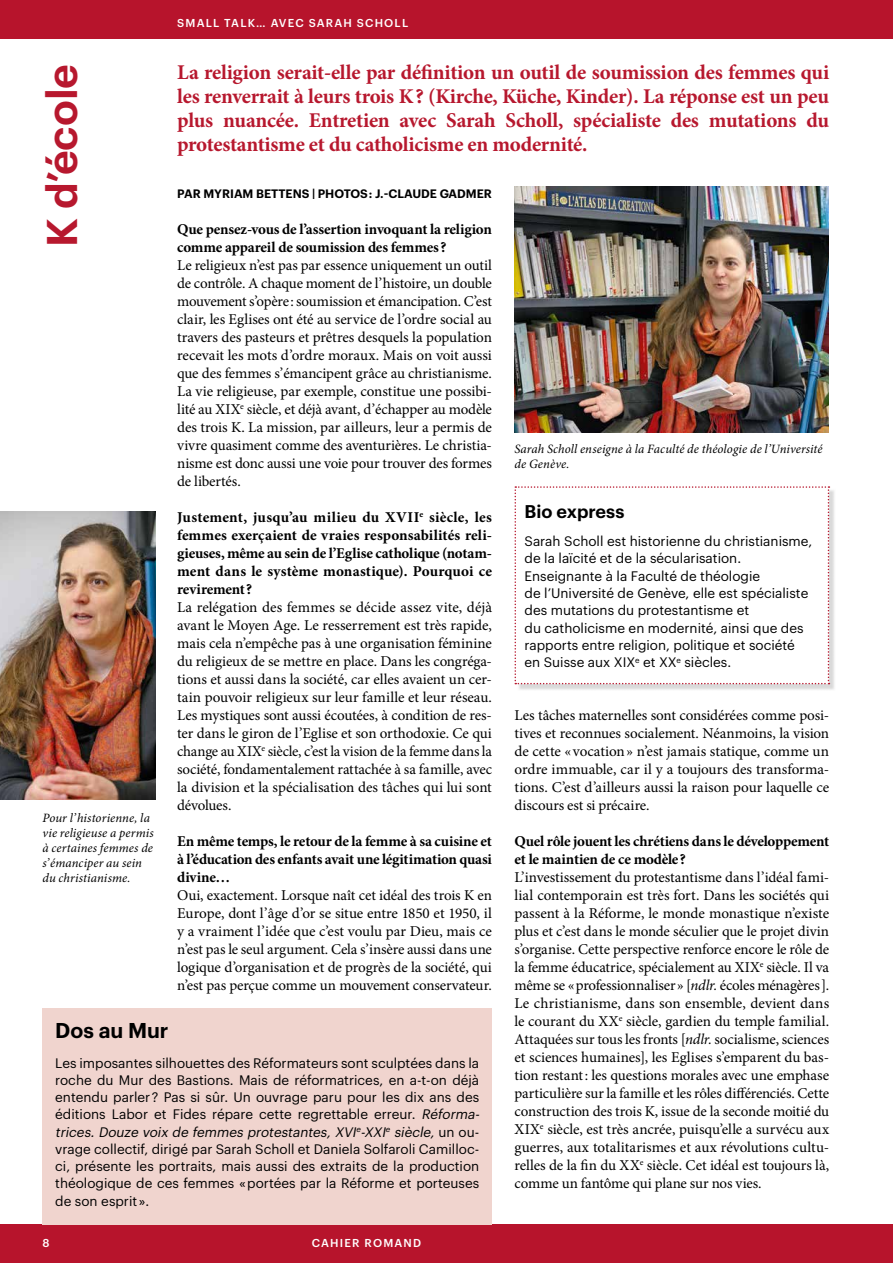
<style>
.page{position:relative;width:893px;height:1263px;background:#fff}
.page>*{position:absolute;margin:0;border:0;box-sizing:border-box;transform-origin:0 0}
.t1{font:600 42px "Graphik";color:#b7182e}
.t2{font:700 21px/24px "Minion Pro";letter-spacing:-.015em;color:#b7182e;text-align:justify}
.t3{font:600 21px "Graphik";color:#000}
.t4{font:600 18px "Graphik";color:#000}
.t5{font:15px/18px "Minion Pro";letter-spacing:-.01em;color:#000;text-align:justify}
.t6{font:700 15px/18px "Minion Pro";letter-spacing:-.01em;color:#000}
.t7{font:13.5px/17.2px "Graphik";color:#000}
.t8{font:italic 12.75px/15px "Minion Pro";letter-spacing:.005em;color:#000}
.t9{font:600 12px "Graphik";color:#000}
.t10{font:500 11.25px "Graphik";letter-spacing:.105em;color:#fff}
.s1{font-style:italic}
</style>
<div class="page">
<div style="left:0;top:1225px;width:893px;height:38px;background:#b7142c"></div>
<div style="left:0;top:0;width:893px;height:38px;background:#b7142c"></div>
<div style="left:43px;top:1008px;width:449px;height:217px;background:#f0d4ce"></div>
<img style="left:514px;top:187px;width:315px;height:245px">
<img style="left:516px;top:489px;width:318px;height:201px">
<svg style="left:514px;top:486px;width:315px;height:198px"></svg>
<img style="left:0;top:512px;width:156px;height:288px">
<p class="t10" style="left:177px;top:12px;width:232px">SMALL TALK… AVEC SARAH SCHOLL</p>
<p class="t10" style="left:177px;top:14px;width:232px">SMALL TALK… AVEC SARAH SCHOLL</p>
<h1 class="t1" style="left:30px;top:247px;width:185px;rotate:-90deg">K d’école</h1>
<p class="t2" style="left:177px;top:60px;width:653px">La religion serait-elle par définition un outil de soumission des femmes qui les renverrait à leurs trois K ? (Kirche, Küche, Kinder). La réponse est un peu plus nuancée. Entretien avec Sarah Scholl, spécialiste des mutations du protestantisme et du catholicisme en modernité.</p>
<p class="t9" style="left:177px;top:185px;width:316px">PAR MYRIAM BETTENS | PHOTOS : J.-CLAUDE GADMER</p>
<p class="t6" style="left:177px;top:220px;width:316px">Que pensez-vous de l’assertion invoquant la religion comme appareil de soumission des femmes ?</p>
<p class="t5" style="left:177px;top:257px;width:316px">Le religieux n’est pas par essence uniquement un outil de contrôle. A chaque moment de l’histoire, un double mouvement s’opère : soumission et émancipation. C’est clair, les Eglises ont été au service de l’ordre social au travers des pasteurs et prêtres desquels la population recevait les mots d’ordre moraux. Mais on voit aussi que des femmes s’émancipent grâce au christianisme.<br>La vie religieuse, par exemple, constitue une possibi&shy;lité au XIX<sup>e</sup> siècle, et déjà avant, d’échapper au modèle des trois K. La mission, par ailleurs, leur a permis de vivre quasiment comme des aventurières. Le christia&shy;nisme est donc aussi une voie pour trouver des formes de libertés.</p>
<p class="t6" style="left:177px;top:508px;width:316px;text-align:justify">Justement, jusqu’au milieu du XVII<sup>e</sup> siècle, les femmes exerçaient de vraies responsabilités reli&shy;gieuses, même au sein de l’Eglise catholique (notam&shy;ment dans le système monastique). Pourquoi ce revirement ?</p>
<p class="t5" style="left:177px;top:599px;width:316px">La relégation des femmes se décide assez vite, déjà avant le Moyen Age. Le resserrement est très rapide, mais cela n’empêche pas à une organisation féminine du religieux de se mettre en place. Dans les congréga&shy;tions et aussi dans la société, car elles avaient un cer&shy;tain pouvoir religieux sur leur famille et leur réseau.<br>Les mystiques sont aussi écoutées, à condition de res&shy;ter dans le giron de l’Eglise et son orthodoxie. Ce qui change au XIX<sup>e</sup> siècle, c’est la vision de la femme dans la société, fondamentalement rattachée à sa famille, avec la division et la spécialisation des tâches qui lui sont dévolues.</p>
<p class="t6" style="left:177px;top:832px;width:316px;text-align:justify">En même temps, le retour de la femme à sa cuisine et à l’éducation des enfants avait une légitimation quasi divine…</p>
<p class="t5" style="left:177px;top:887px;width:316px">Oui, exactement. Lorsque naît cet idéal des trois K en Europe, dont l’âge d’or se situe entre 1850 et 1950, il y a vraiment l’idée que c’est voulu par Dieu, mais ce n’est pas le seul argument. Cela s’insère aussi dans une logique d’organisation et de progrès de la société, qui n’est pas perçue comme un mouvement conservateur.</p>
<p class="t8" style="left:514px;top:442px;width:310px">Sarah Scholl enseigne à la Faculté de théologie de l’Université de Genève.</p>
<p class="t4" style="left:524px;top:498px;width:101px">Bio express</p>
<p class="t7" style="left:524px;top:532px;width:289px">Sarah Scholl est historienne du christianisme, de la laïcité et de la sécularisation.<br>Enseignante à la Faculté de théologie<br>de l’Université de Genève, elle est spécialiste des mutations du protestantisme et<br>du catholicisme en modernité, ainsi que des rapports entre religion, politique et société en Suisse aux XIX<sup>e</sup> et XX<sup>e</sup> siècles.</p>
<p class="t5" style="left:514px;top:707px;width:316px">Les tâches maternelles sont considérées comme posi&shy;tives et reconnues socialement. Néanmoins, la vision de cette « vocation » n’est jamais statique, comme un ordre immuable, car il y a toujours des transforma&shy;tions. C’est d’ailleurs aussi la raison pour laquelle ce discours est si précaire.</p>
<p class="t6" style="left:514px;top:832px;width:316px">Quel rôle jouent les chrétiens dans le développement et le maintien de ce modèle ?</p>
<p class="t5" style="left:514px;top:869px;width:316px">L’investissement du protestantisme dans l’idéal fami&shy;lial contemporain est très fort. Dans les sociétés qui passent à la Réforme, le monde monastique n’existe plus et c’est dans le monde séculier que le projet divin s’organise. Cette perspective renforce encore le rôle de la femme éducatrice, spécialement au XIX<sup>e</sup> siècle. Il va même se « professionnaliser » [<span class="s1">ndlr.</span> écoles ménagères ].<br>Le christianisme, dans son ensemble, devient dans le courant du XX<sup>e</sup> siècle, gardien du temple familial.<br>Attaquées sur tous les fronts [<span class="s1">ndlr.</span> socialisme, sciences et sciences humaines], les Eglises s’emparent du bas&shy;tion restant : les questions morales avec une emphase particulière sur la famille et les rôles différenciés. Cette construction des trois K, issue de la seconde moitié du XIX<sup>e</sup> siècle, est très ancrée, puisqu’elle a survécu aux guerres, aux totalitarismes et aux révolutions cultu&shy;relles de la fin du XX<sup>e</sup> siècle. Cet idéal est toujours là, comme un fantôme qui plane sur nos vies.</p>
<p class="t8" style="left:43px;top:811px;width:113px">Pour l’historienne, la vie religieuse a permis à certaines femmes de s’émanciper au sein du christianisme.</p>
<h2 class="t3" style="left:55px;top:1015px;width:115px">Dos au Mur</h2>
<p class="t7" style="left:55px;top:1053px;width:429px">Les imposantes silhouettes des Réformateurs sont sculptées dans la roche du Mur des Bastions. Mais de réformatrices, en a-t-on déjà entendu parler ? Pas si sûr. Un ouvrage paru pour les dix ans des éditions Labor et Fides répare cette regrettable erreur. <span class="s1">Réforma&shy;trices. Douze voix de femmes protestantes, XVI</span><sup>e</sup><span class="s1">-XXI</span><sup>e</sup> <span class="s1">siècle,</span> u n o u - vrage collectif, dirigé par Sarah Scholl et Daniela Solfaroli Camilloc&shy;ci, présente les portraits, mais aussi des extraits de la production théologique de ces femmes « portées par la Réforme et porteuses de son esprit ».</p>
<p class="t10" style="left:43px;top:1234px;width:9px">8</p>
<p class="t10" style="left:43px;top:1235px;width:14px">VI</p>
<p class="t10" style="left:312px;top:1235px;width:111px">CAHIER ROMAND</p>
</div>
